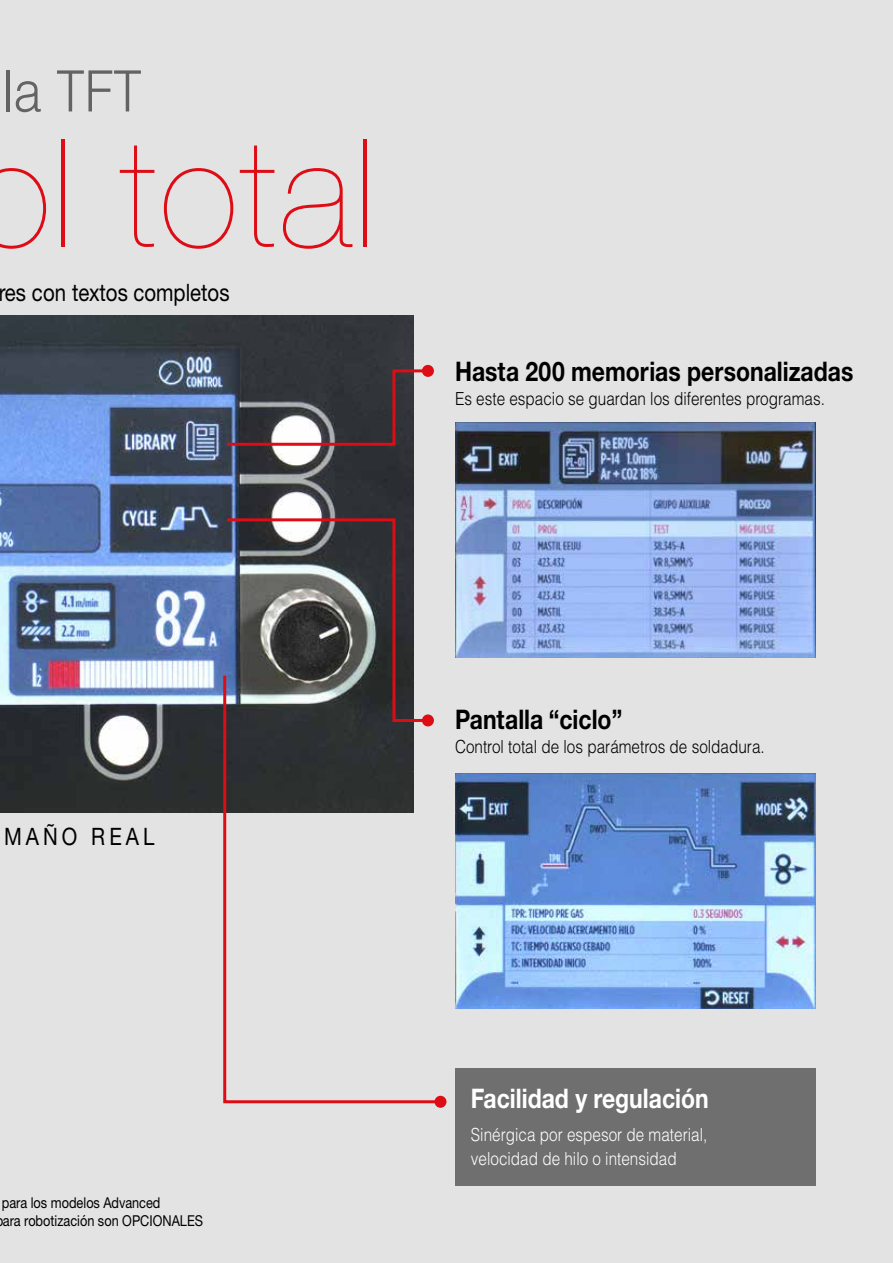
<style>
.page{position:relative;width:893px;height:1263px;background:#e3e3e3}
.page>*{position:absolute;margin:0;border:0;box-sizing:border-box;transform-origin:0 0}
.t1{font:200 150px "Helvetica Neue";letter-spacing:.02em;color:#de0c15}
.t2{font:300 57px "Helvetica";color:#646363;scale:.9 1}
.t3{font:700 27px "Helvetica Neue CE";color:#000;scale:.85 1}
.t4{font:700 27px "Helvetica Neue CE";color:#fff;scale:.85 1}
.t5{font:24px "Helvetica Neue CE";color:#000;scale:.85 1}
.t6{font:24px "Helvetica Neue CE";letter-spacing:.2em;color:#000;scale:.85 1}
.t7{font:300 18px "Helvetica";color:#000;scale:.85 1}
.t8{font:300 18px/24px "Helvetica";color:#fff;scale:.85 1}
.t9{font:15px/18px "Helvetica Neue CE";color:#000;scale:.85 1}
</style>
<div class="page">
<div style="left:455px;top:1068px;width:360px;height:118px;background:#706f6f"></div>
<img style="left:0;top:316px;width:414px;height:497px">
<img style="left:455px;top:773px;width:360px;height:235px">
<img style="left:455px;top:422px;width:360px;height:236px">
<svg style="left:222px;top:673px;width:221px;height:431px"></svg>
<div style="left:434px;top:1096px;width:12px;height:12px;background:#de0c15;border-radius:50%"></div>
<svg style="left:224px;top:368px;width:207px;height:79px"></svg>
<div style="left:422px;top:365px;width:12px;height:12px;background:#de0c15;border-radius:50%"></div>
<svg style="left:224px;top:517px;width:207px;height:206px"></svg>
<div style="left:422px;top:714px;width:12px;height:12px;background:#de0c15;border-radius:50%"></div>
<h2 class="t2" style="left:2px;top:56px;width:157px">la TFT</h2>
<h1 class="t1" style="left:-28px;top:107px;width:403px">ol total</h1>
<h3 class="t5" style="left:-2px;top:278px;width:274px">res con textos completos</h3>
<h3 class="t3" style="left:455px;top:355px;width:470px">Hasta 200 memorias personalizadas</h3>
<p class="t7" style="left:455px;top:388px;width:437px">Es este espacio se guardan los diferentes programas.</p>
<h3 class="t6" style="left:4px;top:822px;width:179px">MAÑO REAL</h3>
<p class="t9" style="left:2px;top:1193px;width:238px">para los modelos Advanced<br>ara robotización son OPCIONALES</p>
<h3 class="t3" style="left:455px;top:703px;width:198px">Pantalla “ciclo”</h3>
<p class="t7" style="left:455px;top:736px;width:366px">Control total de los parámetros de soldadura.</p>
<h3 class="t4" style="left:471px;top:1082px;width:281px">Facilidad y regulación</h3>
<p class="t8" style="left:471px;top:1122px;width:280px">Sinérgica por espesor de material, velocidad de hilo o intensidad</p>
</div>
